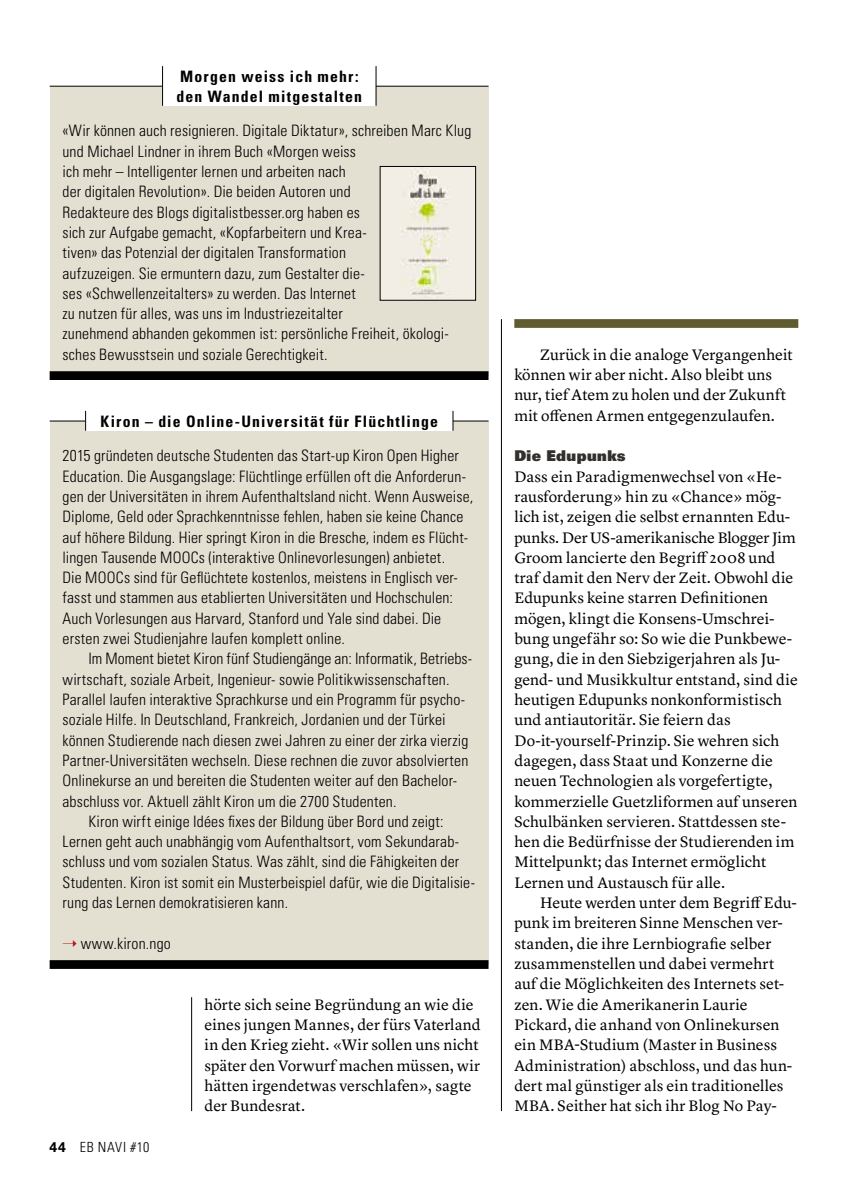
<style>
.page{position:relative;width:844px;height:1191px;background:#fff}
.page>*{position:absolute;margin:0;border:0;box-sizing:border-box;transform-origin:0 0}
.t1{font:300 condensed 15.75px/20.3px "Univers LT Std";letter-spacing:.01em;color:#000}
.t2{font:15.75px/20.3px "Lyon Text";letter-spacing:.005em;color:#000}
.t3{font:700 condensed 15.75px/20.3px "Univers LT Std";letter-spacing:.075em;color:#000}
.t4{font:14.88px "Univers LT Std X Black";letter-spacing:.03em;color:#322f2d}
.t5{font:300 condensed 14px "Univers LT Std";letter-spacing:.055em;color:#000}
.s1{color:#bb111d}
.s2{font-weight:700;font-stretch:normal}
</style>
<div class="page">
<hr style="left:501px;top:319px;width:1px;height:792px;background:#000">
<hr style="left:191px;top:997px;width:1px;height:114px;background:#000">
<div style="left:514px;top:319px;width:284px;height:9px;background:#615c30"></div>
<div style="left:50px;top:421px;width:438px;height:543px;background:#e3dfd1"></div>
<hr style="left:50px;top:421px;width:438px;height:1px;background:#000">
<div style="left:50px;top:960px;width:438px;height:9px;background:#000"></div>
<div style="left:50px;top:86px;width:438px;height:289px;background:#e3dfd1"></div>
<hr style="left:50px;top:86px;width:438px;height:1px;background:#000">
<div style="left:50px;top:371px;width:438px;height:9px;background:#000"></div>
<div style="left:162px;top:66px;width:214px;height:40px;background:#fff"></div>
<hr style="left:162px;top:66px;width:1px;height:40px;background:#000">
<hr style="left:375px;top:66px;width:1px;height:40px;background:#000">
<div style="left:86px;top:411px;width:367px;height:20px;background:#fff"></div>
<svg style="left:85px;top:411px;width:1px;height:20px"></svg>
<svg style="left:452px;top:411px;width:1px;height:20px"></svg>
<img style="left:382px;top:168px;width:91px;height:130px">
<p class="t3" style="left:176px;top:66px;width:187px">Morgen weiss ich mehr: den Wandel mitgestalten</p>
<p class="t1" style="left:62px;top:121px;width:410px">«Wir können auch resignieren. Digitale Diktatur», schreiben Marc Klug und Michael Lindner in ihrem Buch «Morgen weiss<br>ich mehr – Intelligenter lernen und arbeiten nach<br>der digitalen Revolution». Die beiden Autoren und<br>Redakteure des Blogs digitalistbesser.org haben es<br>sich zur Aufgabe gemacht, «Kopfarbeitern und Krea-<br>tiven» das Potenzial der digitalen Transformation<br>aufzuzeigen. Sie ermuntern dazu, zum Gestalter die-<br>ses «Schwellenzeitalters» zu werden. Das Internet<br>zu nutzen für alles, was uns im Industriezeitalter<br>zunehmend abhanden gekommen ist: persönliche Freiheit, ökologi&shy;sches Bewusstsein und soziale Gerechtigkeit.</p>
<p class="t3" style="left:101px;top:411px;width:339px">Kiron – die Online-Universität für Flüchtlinge</p>
<p class="t1" style="left:63px;top:445px;width:412px">2015 gründeten deutsche Studenten das Start-up Kiron Open Higher Education. Die Ausgangslage: Flüchtlinge erfüllen oft die Anforderun&shy;gen der Universitäten in ihrem Aufenthaltsland nicht. Wenn Ausweise, Diplome, Geld oder Sprachkenntnisse fehlen, haben sie keine Chance auf höhere Bildung. Hier springt Kiron in die Bresche, indem es Flücht&shy;lingen Tausende MOOCs (interaktive Onlinevorlesungen) anbietet.<br>Die MOOCs sind für Geflüchtete kostenlos, meistens in Englisch ver&shy;fasst und stammen aus etablierten Universitäten und Hochschulen:<br>Auch Vorlesungen aus Harvard, Stanford und Yale sind dabei. Die ersten zwei Studienjahre laufen komplett online.</p>
<p class="t1" style="left:88px;top:648px;width:385px">Im Moment bietet Kiron fünf Studiengänge an: Informatik, Betriebs-</p>
<p class="t1" style="left:63px;top:669px;width:388px">wirtschaft, soziale Arbeit, Ingenieur- sowie Politikwissenschaften.</p>
<p class="t1" style="left:63px;top:689px;width:404px">Parallel laufen interaktive Sprachkurse und ein Programm für psycho-</p>
<p class="t1" style="left:63px;top:709px;width:384px">soziale Hilfe. In Deutschland, Frankreich, Jordanien und der Türkei</p>
<p class="t1" style="left:63px;top:730px;width:407px">können Studierende nach diesen zwei Jahren zu einer der zirka vierzig</p>
<p class="t1" style="left:63px;top:750px;width:407px">Partner-Universitäten wechseln. Diese rechnen die zuvor absolvierten</p>
<p class="t1" style="left:63px;top:770px;width:395px">Onlinekurse an und bereiten die Studenten weiter auf den Bachelor-</p>
<p class="t1" style="left:63px;top:791px;width:335px">abschluss vor. Aktuell zählt Kiron um die 2700 Studenten.</p>
<p class="t1" style="left:88px;top:811px;width:357px">Kiron wirft einige Idées fixes der Bildung über Bord und zeigt:</p>
<p class="t1" style="left:63px;top:831px;width:398px">Lernen geht auch unabhängig vom Aufenthaltsort, vom Sekundarab-</p>
<p class="t1" style="left:63px;top:851px;width:398px">schluss und vom sozialen Status. Was zählt, sind die Fähigkeiten der</p>
<p class="t1" style="left:63px;top:872px;width:414px">Studenten. Kiron ist somit ein Musterbeispiel dafür, wie die Digitalisie-</p>
<p class="t1" style="left:63px;top:892px;width:227px">rung das Lernen demokratisieren kann.</p>
<p class="t1" style="left:63px;top:933px;width:110px"><span class="s1">➝</span> www.kiron.ngo</p>
<p class="t5" style="left:50px;top:1138px;width:101px"><span class="s2">44</span> EB NAVI #10</p>
<p class="t2" style="left:204px;top:993px;width:278px">hörte sich seine Begründung an wie die eines jungen Mannes, der fürs Vaterland in den Krieg zieht. «Wir sollen uns nicht später den Vorwurf machen müssen, wir hätten irgendetwas verschlafen», sagte der Bundesrat.</p>
<p class="t2" style="left:514px;top:343px;width:280px;text-indent:26px">Zurück in die analoge Vergangenheit können wir aber nicht. Also bleibt uns nur, tief Atem zu holen und der Zukunft mit offenen Armen entgegenzulaufen.</p>
<p class="t4" style="left:514px;top:446px;width:113px">Die Edupunks</p>
<p class="t2" style="left:514px;top:465px;width:285px">Dass ein Paradigmenwechsel von «He&shy;rausforderung» hin zu «Chance» mög&shy;lich ist, zeigen die selbst ernannten Edu&shy;punks. Der US-amerikanische Blogger Jim Groom lancierte den Begriff 2008 und traf damit den Nerv der Zeit. Obwohl die Edupunks keine starren Definitionen mögen, klingt die Konsens-Umschrei&shy;bung ungefähr so: So wie die Punkbewe&shy;gung, die in den Siebzigerjahren als Ju&shy;gend- und Musikkultur entstand, sind die heutigen Edupunks nonkonformistisch und antiautoritär. Sie feiern das Do-it-yourself-Prinzip. Sie wehren sich dagegen, dass Staat und Konzerne die neuen Technologien als vorgefertigte, kommerzielle Guetzliformen auf unseren Schulbänken servieren. Stattdessen ste&shy;hen die Bedürfnisse der Studierenden im Mittelpunkt; das Internet ermöglicht Lernen und Austausch für alle.</p>
<p class="t2" style="left:514px;top:891px;width:284px;text-indent:26px">Heute werden unter dem Begriff Edu&shy;punk im breiteren Sinne Menschen ver&shy;standen, die ihre Lernbiografie selber zusammenstellen und dabei vermehrt auf die Möglichkeiten des Internets set&shy;zen. Wie die Amerikanerin Laurie Pickard, die anhand von Onlinekursen ein MBA-Studium (Master in Business Administration) abschloss, und das hun&shy;dert mal günstiger als ein traditionelles MBA. Seither hat sich ihr Blog No Pay-</p>
</div>
